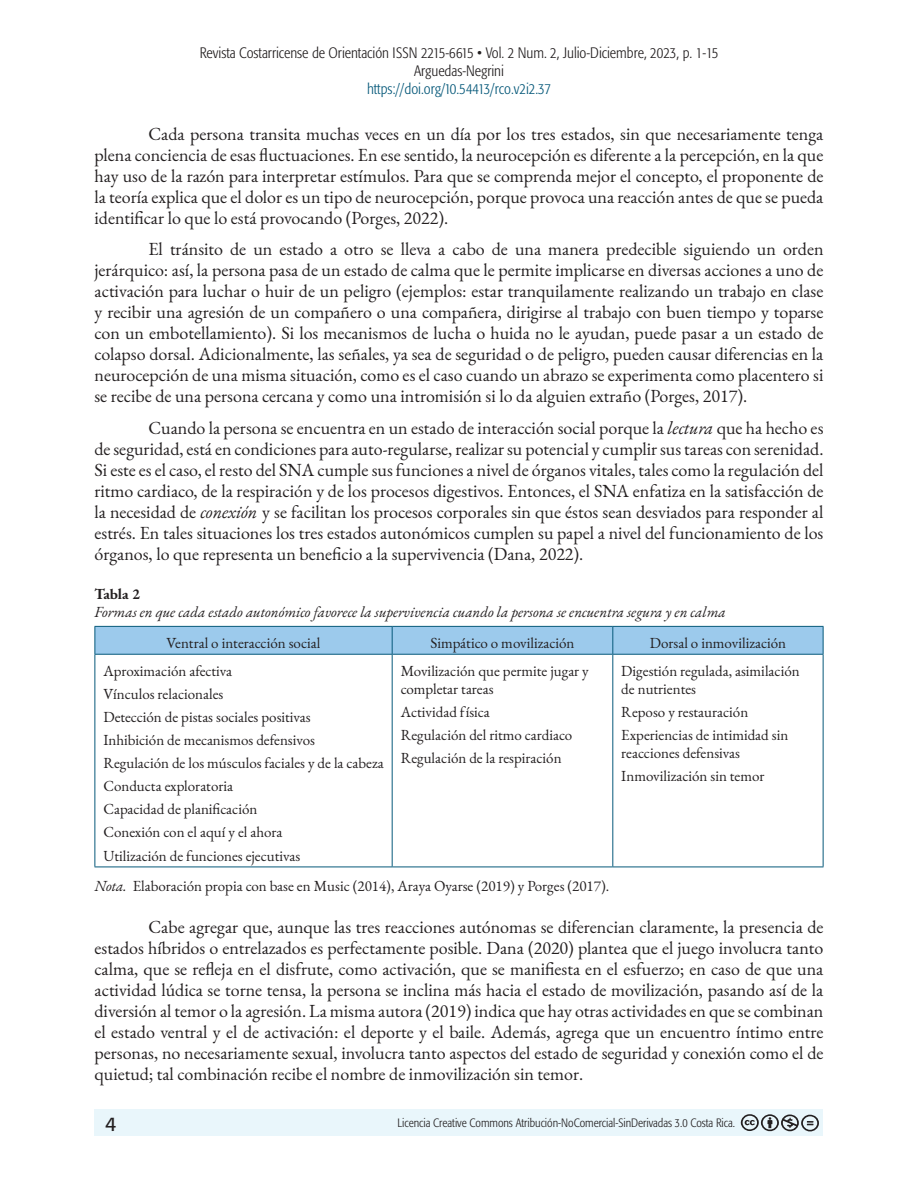
<style>
.page{position:relative;width:918px;height:1188px;background:#fff}
.page>*{position:absolute;margin:0;border:0;box-sizing:border-box;transform-origin:0 0}
.t1{font:19.5px "Formata";color:#231f20}
.TEXTO-CONTINUO{font:18px/21px "EB Garamond";color:#231f20;text-align:justify}
.t2{font:15px/18px "EB Garamond";color:#231f20}
.t3{font:300 condensed 15px/18px "Formata";color:#231f20;text-align:center}
.t4{font:italic 15px "EB Garamond";color:#231f20}
.t5{font:300 condensed 15px "Formata";color:#07597a}
.t6{font:700 15px "EB Garamond";letter-spacing:-.005em;color:#231f20}
.t7{font:300 condensed 12px "Formata";color:#231f20}
.s1{font-style:italic}
</style>
<div class="page">
<div style="left:94px;top:1110px;width:730px;height:26px;background:#e9f6fb"></div>
<svg style="left:741px;top:1114px;width:78px;height:18px"></svg>
<svg style="left:94px;top:626px;width:730px;height:28px;background:#95c5e6"></svg>
<hr style="left:94px;top:654px;width:298px;height:1px;background:#07597a">
<hr style="left:94px;top:655px;width:1px;height:212px;background:#07597a">
<hr style="left:392px;top:654px;width:221px;height:1px;background:#07597a">
<hr style="left:392px;top:655px;width:1px;height:212px;background:#07597a">
<hr style="left:613px;top:654px;width:211px;height:1px;background:#07597a">
<hr style="left:612px;top:655px;width:1px;height:212px;background:#07597a">
<hr style="left:823px;top:655px;width:1px;height:212px;background:#07597a">
<hr style="left:94px;top:867px;width:298px;height:1px;background:#07597a">
<hr style="left:392px;top:867px;width:221px;height:1px;background:#07597a">
<hr style="left:613px;top:867px;width:211px;height:1px;background:#07597a">
<p class="t3" style="left:200px;top:44px;width:520px">Revista Costarricense de Orientación ISSN 2215-6615 • Vol. 2 Num. 2, Julio-Diciembre, 2023, p. 1-15<br>Arguedas-Negrini</p>
<p class="t5" style="left:367px;top:80px;width:185px">https://doi.org/10.54413/rco.v2i2.37</p>
<p class="TEXTO-CONTINUO" style="left:94px;top:123px;width:731px;text-indent:54px">Cada persona transita muchas veces en un día por los tres estados, sin que necesariamente tenga plena conciencia de esas fluctuaciones. En ese sentido, la neurocepción es diferente a la percepción, en la que hay uso de la razón para interpretar estímulos. Para que se comprenda mejor el concepto, el proponente de la teoría explica que el dolor es un tipo de neurocepción, porque provoca una reacción antes de que se pueda identificar lo que lo está provocando (Porges, 2022).</p>
<p class="TEXTO-CONTINUO" style="left:94px;top:239px;width:731px;text-indent:54px">El tránsito de un estado a otro se lleva a cabo de una manera predecible siguiendo un orden jerárquico: así, la persona pasa de un estado de calma que le permite implicarse en diversas acciones a uno de activación para luchar o huir de un peligro (ejemplos: estar tranquilamente realizando un trabajo en clase y recibir una agresión de un compañero o una compañera, dirigirse al trabajo con buen tiempo y toparse con un embotellamiento). Si los mecanismos de lucha o huida no le ayudan, puede pasar a un estado de colapso dorsal. Adicionalmente, las señales, ya sea de seguridad o de peligro, pueden causar diferencias en la neurocepción de una misma situación, como es el caso cuando un abrazo se experimenta como placentero si se recibe de una persona cercana y como una intromisión si lo da alguien extraño (Porges, 2017).</p>
<p class="TEXTO-CONTINUO" style="left:94px;top:418px;width:731px;text-indent:54px">Cuando la persona se encuentra en un estado de interacción social porque la <span class="s1">lectura</span> que ha hecho es de seguridad, está en condiciones para auto-regularse, realizar su potencial y cumplir sus tareas con serenidad.<br>Si este es el caso, el resto del SNA cumple sus funciones a nivel de órganos vitales, tales como la regulación del ritmo cardiaco, de la respiración y de los procesos digestivos. Entonces, el SNA enfatiza en la satisfacción de la necesidad de <span class="s1">conexión</span> y se facilitan los procesos corporales sin que éstos sean desviados para responder al estrés. En tales situaciones los tres estados autonómicos cumplen su papel a nivel del funcionamiento de los órganos, lo que representa un beneficio a la supervivencia (Dana, 2022).</p>
<p class="t6" style="left:94px;top:584px;width:47px">Tabla 2</p>
<p class="t4" style="left:94px;top:602px;width:633px">Formas en que cada estado autonómico favorece la supervivencia cuando la persona se encuentra segura y en calma</p>
<p class="t2" style="left:167px;top:634px;width:155px">Ventral o interacción social</p>
<p class="t2" style="left:431px;top:634px;width:145px">Simpático o movilización</p>
<p class="t2" style="left:650px;top:634px;width:138px">Dorsal o inmovilización</p>
<p class="t2" style="left:103px;top:662px;width:130px">Aproximación afectiva</p>
<p class="t2" style="left:103px;top:685px;width:122px">Vínculos relacionales</p>
<p class="t2" style="left:103px;top:708px;width:209px">Detección de pistas sociales positivas</p>
<p class="t2" style="left:103px;top:731px;width:213px">Inhibición de mecanismos defensivos</p>
<p class="t2" style="left:103px;top:754px;width:282px">Regulación de los músculos faciales y de la cabeza</p>
<p class="t2" style="left:103px;top:777px;width:131px">Conducta exploratoria</p>
<p class="t2" style="left:103px;top:800px;width:155px">Capacidad de planificación</p>
<p class="t2" style="left:103px;top:823px;width:181px">Conexión con el aquí y el ahora</p>
<p class="t2" style="left:103px;top:847px;width:198px">Utilización de funciones ejecutivas</p>
<p class="t2" style="left:401px;top:662px;width:190px">Movilización que permite jugar y completar tareas</p>
<p class="t2" style="left:401px;top:703px;width:91px">Actividad física</p>
<p class="t2" style="left:401px;top:726px;width:173px">Regulación del ritmo cardiaco</p>
<p class="t2" style="left:401px;top:749px;width:162px">Regulación de la respiración</p>
<p class="t2" style="left:621px;top:662px;width:180px">Digestión regulada, asimilación de nutrientes</p>
<p class="t2" style="left:621px;top:703px;width:129px">Reposo y restauración</p>
<p class="t2" style="left:621px;top:726px;width:168px">Experiencias de intimidad sin reacciones defensivas</p>
<p class="t2" style="left:621px;top:767px;width:145px">Inmovilización sin temor</p>
<p class="t2" style="left:94px;top:877px;width:516px"><span class="s1">Nota.</span> Elaboración propia con base en Music (2014), Araya Oyarse (2019) y Porges (2017).</p>
<p class="TEXTO-CONTINUO" style="left:94px;top:916px;width:731px;text-indent:54px">Cabe agregar que, aunque las tres reacciones autónomas se diferencian claramente, la presencia de estados híbridos o entrelazados es perfectamente posible. Dana (2020) plantea que el juego involucra tanto calma, que se refleja en el disfrute, como activación, que se manifiesta en el esfuerzo; en caso de que una actividad lúdica se torne tensa, la persona se inclina más hacia el estado de movilización, pasando así de la diversión al temor o la agresión. La misma autora (2019) indica que hay otras actividades en que se combinan el estado ventral y el de activación: el deporte y el baile. Además, agrega que un encuentro íntimo entre personas, no necesariamente sexual, involucra tanto aspectos del estado de seguridad y conexión como el de quietud; tal combinación recibe el nombre de inmovilización sin temor.</p>
<p class="t1" style="left:105px;top:1112px;width:13px">4</p>
<p class="t7" style="left:398px;top:1116px;width:339px">Licencia Creative Commons Atribución-NoComercial-SinDerivadas 3.0 Costa Rica.</p>
</div>
